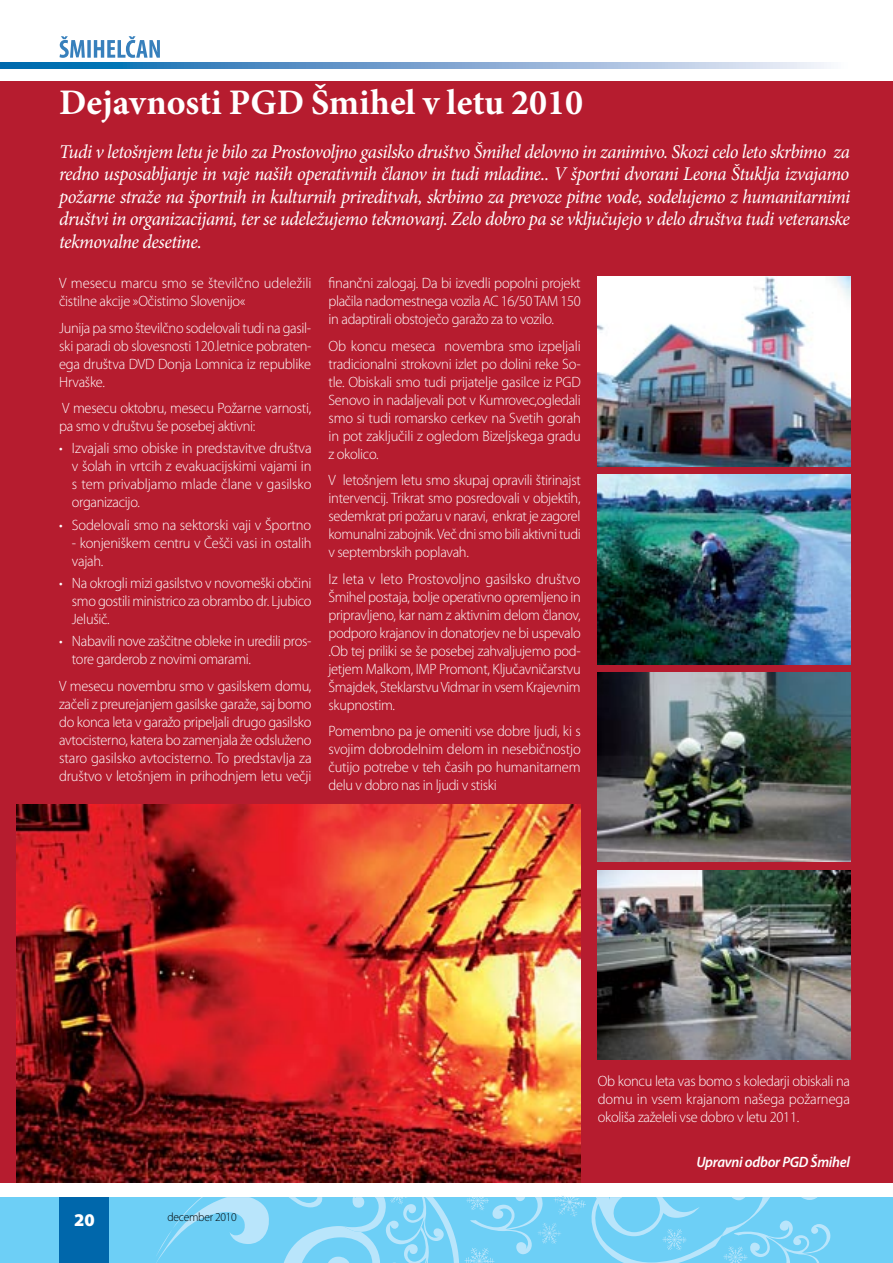
<style>
.page{position:relative;width:893px;height:1263px;background:#fff}
.page>*{position:absolute;margin:0;border:0;box-sizing:border-box;transform-origin:0 0}
.t1{font:700 36px "Minion Pro";color:#fff}
.t2{font:italic 19.5px/22.5px "Minion Pro";letter-spacing:-.03em;color:#fff;text-align:justify;scale:.96 1}
.t3{font:900 18px "Myriad Pro";color:#fff}
.t4{font:300 15px/18px "Myriad Pro";letter-spacing:-.02em;color:#fff;text-align:justify;scale:.96 1}
.t5{font:300 15px/18px "Myriad Pro";letter-spacing:-.02em;color:#fff;text-align:justify}
.t6{font:italic 600 15px "Myriad Pro";letter-spacing:-.02em;color:#fff;scale:.96 1}
.t7{font:300 12px "Myriad Pro";letter-spacing:-.02em;color:#000;scale:.96 1}
</style>
<div class="page">
<svg style="left:60px;top:36px;width:100px;height:22px"></svg>
<svg style="left:0;top:63px;width:827px;height:5px;background:#73a4cf"></svg>
<div style="left:0;top:1197px;width:893px;height:66px;background:#6dcff6"></div>
<div style="left:59px;top:1197px;width:50px;height:66px;background:#0067ab"></div>
<svg style="left:156px;top:1182px;width:675px;height:81px"></svg>
<div style="left:0;top:81px;width:893px;height:1101px;background:#b61c2f"></div>
<img style="left:17px;top:805px;width:564px;height:377px">
<img style="left:598px;top:475px;width:252px;height:189px">
<img style="left:598px;top:870px;width:252px;height:190px">
<img style="left:598px;top:673px;width:252px;height:189px">
<img style="left:598px;top:277px;width:252px;height:189px">
<img style="left:553px;top:1195px;width:15px;height:17px">
<h1 class="t1" style="left:59px;top:77px;width:525px">Dejavnosti PGD Šmihel v letu 2010</h1>
<p class="t2" style="left:59px;top:140px;width:826px">Tudi v letošnjem letu je bilo za Prostovoljno gasilsko društvo Šmihel delovno in zanimivo. Skozi celo leto skrbimo za redno usposabljanje in vaje naših operativnih članov in tudi mladine.. V športni dvorani Leona Štuklja izvajamo požarne straže na športnih in kulturnih prireditvah, skrbimo za prevoze pitne vode, sodelujemo z humanitarnimi društvi in organizacijami, ter se udeležujemo tekmovanj. Zelo dobro pa se vključujejo v delo društva tudi veteranske tekmovalne desetine.</p>
<p class="t4" style="left:328px;top:274px;width:264px">finančni zalogaj. Da bi izvedli popolni projekt plačila nadomestnega vozila AC 16/50 TAM 150 in adaptirali obstoječo garažo za to vozilo.</p>
<p class="t5" style="left:328px;top:337px;width:254px">Ob koncu meseca novembra smo izpeljali tradicionalni strokovni izlet po dolini reke So&shy;tle. Obiskali smo tudi prijatelje gasilce iz PGD Senovo in nadaljevali pot v Kumrovec,ogledali smo si tudi romarsko cerkev na Svetih gorah in pot zaključili z ogledom Bizeljskega gradu z okolico.</p>
<p class="t4" style="left:328px;top:471px;width:264px">V letošnjem letu smo skupaj opravili štirinajst intervencij. Trikrat smo posredovali v objektih, sedemkrat pri požaru v naravi, enkrat je zagorel komunalni zabojnik. Več dni smo bili aktivni tudi v septembrskih poplavah.</p>
<p class="t5" style="left:328px;top:570px;width:254px">Iz leta v leto Prostovoljno gasilsko društvo Šmihel postaja, bolje operativno opremljeno in pripravljeno, kar nam z aktivnim delom članov, podporo krajanov in donatorjev ne bi uspevalo .Ob tej priliki se še posebej zahvaljujemo pod&shy;jetjem Malkom, IMP Promont, Ključavničarstvu Šmajdek, Steklarstvu Vidmar in vsem Krajevnim skupnostim.</p>
<p class="t4" style="left:328px;top:722px;width:264px">Pomembno pa je omeniti vse dobre ljudi, ki s svojim dobrodelnim delom in nesebičnostjo čutijo potrebe v teh časih po humanitarnem delu v dobro nas in ljudi v stiski</p>
<p class="t5" style="left:59px;top:274px;width:254px">V mesecu marcu smo se številčno udeležili čistilne akcije »Očistimo Slovenijo«</p>
<p class="t4" style="left:59px;top:319px;width:264px">Junija pa smo številčno sodelovali tudi na gasil&shy;ski paradi ob slovesnosti 120.letnice pobraten&shy;ega društva DVD Donja Lomnica iz republike Hrvaške.</p>
<p class="t4" style="left:59px;top:399px;width:264px">V mesecu oktobru, mesecu Požarne varnosti, pa smo v društvu še posebej aktivni:</p>
<p class="t4" style="left:72px;top:440px;width:251px;text-indent:-13px">• Izvajali smo obiske in predstavitve društva v šolah in vrtcih z evakuacijskimi vajami in s tem privabljamo mlade člane v gasilsko organizacijo.</p>
<p class="t4" style="left:59px;top:516px;width:264px">• Sodelovali smo na sektorski vaji v Športno</p>
<p class="t4" style="left:72px;top:534px;width:251px">- konjeniškem centru v Češči vasi in ostalih vajah.</p>
<p class="t4" style="left:72px;top:574px;width:251px;text-indent:-13px">• Na okrogli mizi gasilstvo v novomeški občini smo gostili ministrico za obrambo dr. Ljubico Jelušič.</p>
<p class="t4" style="left:72px;top:632px;width:251px;text-indent:-13px">• Nabavili nove zaščitne obleke in uredili pros&shy;tore garderob z novimi omarami.</p>
<p class="t4" style="left:59px;top:677px;width:264px">V mesecu novembru smo v gasilskem domu, začeli z preurejanjem gasilske garaže, saj bomo do konca leta v garažo pripeljali drugo gasilsko avtocisterno, katera bo zamenjala že odsluženo staro gasilsko avtocisterno. To predstavlja za društvo v letošnjem in prihodnjem letu večji</p>
<p class="t3" style="left:74px;top:1209px;width:22px">20</p>
<p class="t7" style="left:167px;top:1210px;width:74px">december 2010</p>
<p class="t4" style="left:598px;top:1072px;width:264px">Ob koncu leta vas bomo s koledarji obiskali na domu in vsem krajanom našega požarnega okoliša zaželeli vse dobro v letu 2011.</p>
<p class="t6" style="left:696px;top:1152px;width:162px">Upravni odbor PGD Šmihel</p>
</div>
